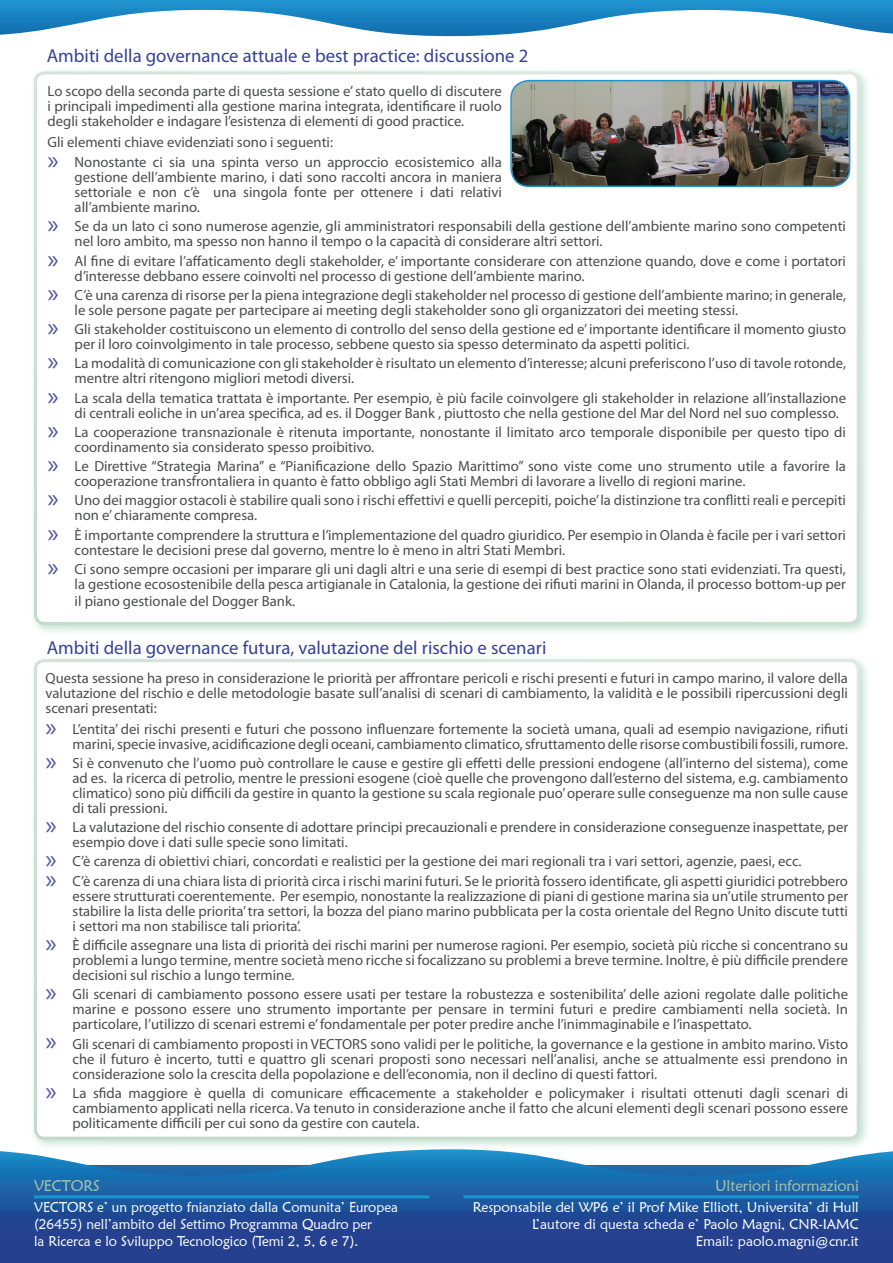
<style>
.page{position:relative;width:893px;height:1263px;background:#fff}
.page>*{position:absolute;margin:0;border:0;box-sizing:border-box;transform-origin:0 0}
.small_title{font:18.75px "Myriad Pro";color:#364197}
.fact_title{font:15.3px "Maiandra GD";letter-spacing:-.005em;color:#a4c6af}
.bullet{font:14.7px/15px "Myriad Pro";color:#4b4c4d}
.factsheet_white_text{font:14.1px/17px "Maiandra GD";color:#fff}
.s1{font-size:27px;color:#5156a1}
</style>
<div class="page">
<div style="left:0;top:1165px;width:893px;height:98px;background:#254190"></div>
<svg style="left:0;top:1151px;width:893px;height:60px"></svg>
<svg style="left:0;top:0;width:893px;height:37px"></svg>
<hr style="left:34px;top:1195px;width:395px;height:3px;background:#1c96d0">
<hr style="left:463px;top:1195px;width:396px;height:3px;background:#1c96d0">
<div style="left:29px;top:66px;width:842px;height:570px;background:#2f9966;opacity:.3"></div>
<div style="left:36px;top:73px;width:822px;height:550px;background:#fff;border-radius:9px"></div>
<div style="left:34px;top:71px;width:826px;height:554px;border:3px solid #fff;border-radius:9px"></div>
<img style="left:512px;top:81px;width:338px;height:105px">
<div style="left:510px;top:80px;width:340px;height:107px;border:2px solid #1c96d0;border-radius:18px"></div>
<div style="left:29px;top:654px;width:842px;height:497px;background:#2f9966;opacity:.3"></div>
<div style="left:36px;top:661px;width:822px;height:477px;background:#fff;border-radius:9px"></div>
<div style="left:34px;top:659px;width:826px;height:481px;border:3px solid #fff;border-radius:9px"></div>
<p class="small_title" style="left:47px;top:44px;width:483px">Ambiti della governance attuale e best practice: discussione 2</p>
<p class="bullet" style="left:48px;top:83px;width:456px;text-align:justify">Lo scopo della seconda parte di questa sessione e’ stato quello di discutere i principali impedimenti alla gestione marina integrata, identificare il ruolo degli stakeholder e indagare l’esistenza di elementi di good practice.</p>
<p class="bullet" style="left:48px;top:134px;width:287px">Gli elementi chiave evidenziati sono i seguenti:</p>
<p class="bullet" style="left:75px;top:155px;width:429px;text-align:justify;text-indent:-27px"><span class="s1">»</span> Nonostante ci sia una spinta verso un approccio ecosistemico alla gestione dell’ambiente marino, i dati sono raccolti ancora in maniera settoriale e non c’è una singola fonte per ottenere i dati relativi all’ambiente marino.</p>
<p class="bullet" style="left:75px;top:219px;width:773px;text-indent:-27px"><span class="s1">»</span> Se da un lato ci sono numerose agenzie, gli amministratori responsabili della gestione dell’ambiente marino sono competenti nel loro ambito, ma spesso non hanno il tempo o la capacità di considerare altri settori.</p>
<p class="bullet" style="left:75px;top:253px;width:773px;text-indent:-27px"><span class="s1">»</span> Al fine di evitare l’affaticamento degli stakeholder, e’ importante considerare con attenzione quando, dove e come i portatori d’interesse debbano essere coinvolti nel processo di gestione dell’ambiente marino.</p>
<p class="bullet" style="left:75px;top:287px;width:773px;text-indent:-27px"><span class="s1">»</span> C’è una carenza di risorse per la piena integrazione degli stakeholder nel processo di gestione dell’ambiente marino; in generale, le sole persone pagate per partecipare ai meeting degli stakeholder sono gli organizzatori dei meeting stessi.</p>
<p class="bullet" style="left:75px;top:322px;width:773px;text-indent:-27px"><span class="s1">»</span> Gli stakeholder costituiscono un elemento di controllo del senso della gestione ed e’ importante identificare il momento giusto per il loro coinvolgimento in tale processo, sebbene questo sia spesso determinato da aspetti politici.</p>
<p class="bullet" style="left:75px;top:356px;width:773px;text-indent:-27px"><span class="s1">»</span> La modalità di comunicazione con gli stakeholder è risultato un elemento d’interesse; alcuni preferiscono l’uso di tavole rotonde, mentre altri ritengono migliori metodi diversi.</p>
<p class="bullet" style="left:75px;top:390px;width:773px;text-indent:-27px"><span class="s1">»</span> La scala della tematica trattata è importante. Per esempio, è più facile coinvolgere gli stakeholder in relazione all’installazione di centrali eoliche in un’area specifica, ad es. il Dogger Bank , piuttosto che nella gestione del Mar del Nord nel suo complesso.</p>
<p class="bullet" style="left:75px;top:424px;width:773px;text-indent:-27px"><span class="s1">»</span> La cooperazione transnazionale è ritenuta importante, nonostante il limitato arco temporale disponibile per questo tipo di coordinamento sia considerato spesso proibitivo.</p>
<p class="bullet" style="left:75px;top:459px;width:773px;text-indent:-27px"><span class="s1">»</span> Le Direttive “Strategia Marina” e “Pianificazione dello Spazio Marittimo” sono viste come uno strumento utile a favorire la cooperazione transfrontaliera in quanto è fatto obbligo agli Stati Membri di lavorare a livello di regioni marine.</p>
<p class="bullet" style="left:75px;top:493px;width:773px;text-indent:-27px"><span class="s1">»</span> Uno dei maggior ostacoli è stabilire quali sono i rischi effettivi e quelli percepiti, poiche’ la distinzione tra conflitti reali e percepiti non e’ chiaramente compresa.</p>
<p class="bullet" style="left:75px;top:527px;width:773px;text-indent:-27px"><span class="s1">»</span> È importante comprendere la struttura e l’implementazione del quadro giuridico. Per esempio in Olanda è facile per i vari settori contestare le decisioni prese dal governo, mentre lo è meno in altri Stati Membri.</p>
<p class="bullet" style="left:48px;top:561px;width:800px;text-align:right"><span class="s1">»</span> Ci sono sempre occasioni per imparare gli uni dagli altri e una serie di esempi di best practice sono stati evidenziati. Tra questi, la gestione ecosostenibile della pesca artigianale in Catalonia, la gestione dei rifiuti marini in Olanda, il processo bottom-up per</p>
<p class="bullet" style="left:75px;top:593px;width:222px">il piano gestionale del Dogger Bank.</p>
<p class="small_title" style="left:47px;top:636px;width:501px">Ambiti della governance futura, valutazione del rischio e scenari</p>
<p class="bullet" style="left:46px;top:670px;width:804px;text-align:justify">Questa sessione ha preso in considerazione le priorità per affrontare pericoli e rischi presenti e futuri in campo marino, il valore della valutazione del rischio e delle metodologie basate sull’analisi di scenari di cambiamento, la validità e le possibili ripercussioni degli scenari presentati:</p>
<p class="bullet" style="left:46px;top:721px;width:804px;text-align:right"><span class="s1">»</span> L’entita’ dei rischi presenti e futuri che possono influenzare fortemente la società umana, quali ad esempio navigazione, rifiuti marini, specie invasive, acidificazione degli oceani, cambiamento climatico, sfruttamento delle risorse combustibili fossili, rumore.</p>
<p class="bullet" style="left:73px;top:755px;width:777px;text-align:justify;text-indent:-27px"><span class="s1">»</span> Si è convenuto che l’uomo può controllare le cause e gestire gli effetti delle pressioni endogene (all’interno del sistema), come ad es. la ricerca di petrolio, mentre le pressioni esogene (cioè quelle che provengono dall’esterno del sistema, e.g. cambiamento climatico) sono più difficili da gestire in quanto la gestione su scala regionale puo’ operare sulle conseguenze ma non sulle cause di tali pressioni.</p>
<p class="bullet" style="left:73px;top:819px;width:777px;text-indent:-27px"><span class="s1">»</span> La valutazione del rischio consente di adottare principi precauzionali e prendere in considerazione conseguenze inaspettate, per esempio dove i dati sulle specie sono limitati.</p>
<p class="bullet" style="left:46px;top:854px;width:758px"><span class="s1">»</span> C’è carenza di obiettivi chiari, concordati e realistici per la gestione dei mari regionali tra i vari settori, agenzie, paesi, ecc.</p>
<p class="bullet" style="left:73px;top:873px;width:777px;text-align:justify;text-indent:-27px"><span class="s1">»</span> C’è carenza di una chiara lista di priorità circa i rischi marini futuri. Se le priorità fossero identificate, gli aspetti giuridici potrebbero essere strutturati coerentemente. Per esempio, nonostante la realizzazione di piani di gestione marina sia un’utile strumento per stabilire la lista delle priorita’ tra settori, la bozza del piano marino pubblicata per la costa orientale del Regno Unito discute tutti i settori ma non stabilisce tali priorita’.</p>
<p class="bullet" style="left:73px;top:937px;width:777px;text-align:justify;text-indent:-27px"><span class="s1">»</span> È difficile assegnare una lista di priorità dei rischi marini per numerose ragioni. Per esempio, società più ricche si concentrano su problemi a lungo termine, mentre società meno ricche si focalizzano su problemi a breve termine. Inoltre, è più difficile prendere decisioni sul rischio a lungo termine.</p>
<p class="bullet" style="left:73px;top:986px;width:777px;text-align:justify;text-indent:-27px"><span class="s1">»</span> Gli scenari di cambiamento possono essere usati per testare la robustezza e sostenibilita’ delle azioni regolate dalle politiche marine e possono essere uno strumento importante per pensare in termini futuri e predire cambiamenti nella società. In particolare, l’utilizzo di scenari estremi e’ fondamentale per poter predire anche l’inimmaginabile e l’inaspettato.</p>
<p class="bullet" style="left:73px;top:1036px;width:777px;text-align:justify;text-indent:-27px"><span class="s1">»</span> Gli scenari di cambiamento proposti in VECTORS sono validi per le politiche, la governance e la gestione in ambito marino. Visto che il futuro è incerto, tutti e quattro gli scenari proposti sono necessari nell’analisi, anche se attualmente essi prendono in considerazione solo la crescita della popolazione e dell’economia, non il declino di questi fattori.</p>
<p class="bullet" style="left:73px;top:1085px;width:777px;text-align:justify;text-indent:-27px"><span class="s1">»</span> La sfida maggiore è quella di comunicare efficacemente a stakeholder e policymaker i risultati ottenuti dagli scenari di cambiamento applicati nella ricerca. Va tenuto in considerazione anche il fatto che alcuni elementi degli scenari possono essere politicamente difficili per cui sono da gestire con cautela.</p>
<p class="fact_title" style="left:34px;top:1176px;width:67px">VECTORS</p>
<p class="factsheet_white_text" style="left:34px;top:1199px;width:365px">VECTORS e’ un progetto fnianziato dalla Comunita’ Europea (26455) nell’ambito del Settimo Programma Quadro per<br>la Ricerca e lo Sviluppo Tecnologico (Temi 2, 5, 6 e 7).</p>
<p class="fact_title" style="left:715px;top:1176px;width:145px">Ulteriori informazioni</p>
<p class="factsheet_white_text" style="left:473px;top:1199px;width:388px">Responsabile del WP6 e’ il Prof Mike Elliott, Universita’ di Hull</p>
<p class="factsheet_white_text" style="left:532px;top:1216px;width:328px">L’autore di questa scheda e’ Paolo Magni, CNR-IAMC</p>
<p class="factsheet_white_text" style="left:696px;top:1232px;width:164px">Email: paolo.magni@cnr.it</p>
</div>
